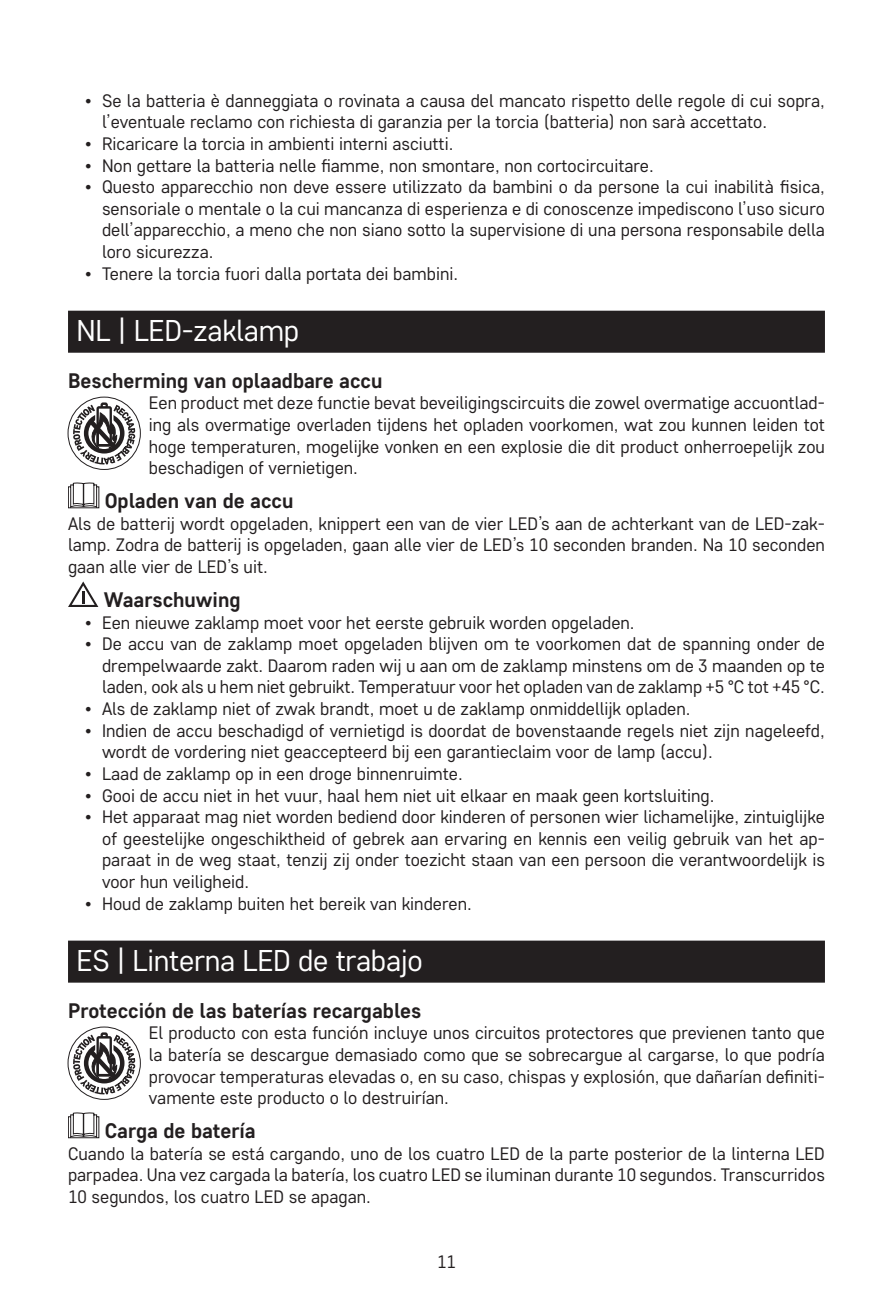
<style>
.page{position:relative;width:893px;height:1302px;background:#fff}
.page>*{position:absolute;margin:0;border:0;box-sizing:border-box;transform-origin:0 0}
.t1{font:30px "Core Sans D35";letter-spacing:-.01em;color:#fff}
.t2{font:700 21px "Core Sans D55";color:#231f20}
.t3{font:18px/21.6px "Core Sans D35";color:#231f20;text-align:justify}
</style>
<div class="page">
<div style="left:68px;top:310px;width:757px;height:42px;background:#231f20"></div>
<div style="left:68px;top:940px;width:757px;height:42px;background:#231f20"></div>
<svg style="left:68px;top:397px;width:72px;height:72px"></svg>
<div style="left:68px;top:397px;width:73px;height:72px;border:1px solid #231f20;border-radius:50%"></div>
<svg style="left:73px;top:402px;width:62px;height:62px"></svg>
<svg style="left:68px;top:482px;width:31px;height:26px"></svg>
<svg style="left:68px;top:581px;width:30px;height:26px"></svg>
<svg style="left:68px;top:1026px;width:72px;height:73px"></svg>
<div style="left:68px;top:1026px;width:73px;height:73px;border:1px solid #231f20;border-radius:50%"></div>
<svg style="left:73px;top:1032px;width:62px;height:62px"></svg>
<svg style="left:68px;top:1112px;width:31px;height:25px"></svg>
<p class="t3" style="left:102px;top:89px;width:724px;text-indent:-17px">• Se la batteria è danneggiata o rovinata a causa del mancato rispetto delle regole di cui sopra, l’eventuale reclamo con richiesta di garanzia per la torcia (batteria) non sarà accettato.</p>
<p class="t3" style="left:85px;top:132px;width:370px">• Ricaricare la torcia in ambienti interni asciutti.</p>
<p class="t3" style="left:85px;top:154px;width:570px">• Non gettare la batteria nelle fiamme, non smontare, non cortocircuitare.</p>
<p class="t3" style="left:102px;top:175px;width:724px;text-indent:-17px">• Questo apparecchio non deve essere utilizzato da bambini o da persone la cui inabilità fisica, sensoriale o mentale o la cui mancanza di esperienza e di conoscenze impediscono l’uso sicuro dell’apparecchio, a meno che non siano sotto la supervisione di una persona responsabile della loro sicurezza.</p>
<p class="t3" style="left:85px;top:262px;width:375px">• Tenere la torcia fuori dalla portata dei bambini.</p>
<h1 class="t1" style="left:77px;top:311px;width:224px">NL | LED-zaklamp</h1>
<p class="t2" style="left:68px;top:366px;width:316px">Bescherming van oplaadbare accu</p>
<p class="t3" style="left:149px;top:391px;width:678px">Een product met deze functie bevat beveiligingscircuits die zowel overmatige accuontlad&shy;ing als overmatige overladen tijdens het opladen voorkomen, wat zou kunnen leiden tot hoge temperaturen, mogelijke vonken en een explosie die dit product onherroepelijk zou beschadigen of vernietigen.</p>
<p class="t2" style="left:105px;top:487px;width:190px">Opladen van de accu</p>
<p class="t3" style="left:68px;top:512px;width:758px">Als de batterij wordt opgeladen, knippert een van de vier LED’s aan de achterkant van de LED-zak&shy;lamp. Zodra de batterij is opgeladen, gaan alle vier de LED’s 10 seconden branden. Na 10 seconden gaan alle vier de LED’s uit.</p>
<p class="t2" style="left:104px;top:586px;width:138px">Waarschuwing</p>
<p class="t3" style="left:85px;top:611px;width:551px">• Een nieuwe zaklamp moet voor het eerste gebruik worden opgeladen.</p>
<p class="t3" style="left:102px;top:632px;width:724px;text-indent:-17px">• De accu van de zaklamp moet opgeladen blijven om te voorkomen dat de spanning onder de drempelwaarde zakt. Daarom raden wij u aan om de zaklamp minstens om de 3 maanden op te laden, ook als u hem niet gebruikt. Temperatuur voor het opladen van de zaklamp +5 °C tot +45 °C.</p>
<p class="t3" style="left:85px;top:697px;width:607px">• Als de zaklamp niet of zwak brandt, moet u de zaklamp onmiddellijk opladen.</p>
<p class="t3" style="left:102px;top:719px;width:724px;text-indent:-17px">• Indien de accu beschadigd of vernietigd is doordat de bovenstaande regels niet zijn nageleefd, wordt de vordering niet geaccepteerd bij een garantieclaim voor de lamp (accu).</p>
<p class="t3" style="left:85px;top:762px;width:379px">• Laad de zaklamp op in een droge binnenruimte.</p>
<p class="t3" style="left:85px;top:783px;width:631px">• Gooi de accu niet in het vuur, haal hem niet uit elkaar en maak geen kortsluiting.</p>
<p class="t3" style="left:102px;top:805px;width:724px;text-indent:-17px">• Het apparaat mag niet worden bediend door kinderen of personen wier lichamelijke, zintuiglijke of geestelijke ongeschiktheid of gebrek aan ervaring en kennis een veilig gebruik van het ap&shy;paraat in de weg staat, tenzij zij onder toezicht staan van een persoon die verantwoordelijk is voor hun veiligheid.</p>
<p class="t3" style="left:85px;top:891px;width:388px">• Houd de zaklamp buiten het bereik van kinderen.</p>
<h1 class="t1" style="left:77px;top:941px;width:348px">ES | Linterna LED de trabajo</h1>
<p class="t2" style="left:68px;top:996px;width:355px">Protección de las baterías recargables</p>
<p class="t3" style="left:149px;top:1021px;width:678px">El producto con esta función incluye unos circuitos protectores que previenen tanto que la batería se descargue demasiado como que se sobrecargue al cargarse, lo que podría provocar temperaturas elevadas o, en su caso, chispas y explosión, que dañarían definiti&shy;vamente este producto o lo destruirían.</p>
<p class="t2" style="left:105px;top:1116px;width:153px">Carga de batería</p>
<p class="t3" style="left:68px;top:1141px;width:758px">Cuando la batería se está cargando, uno de los cuatro LED de la parte posterior de la linterna LED parpadea. Una vez cargada la batería, los cuatro LED se iluminan durante 10 segundos. Transcurridos 10 segundos, los cuatro LED se apagan.</p>
<p class="t3" style="left:437px;top:1249px;width:20px">11</p>
</div>
